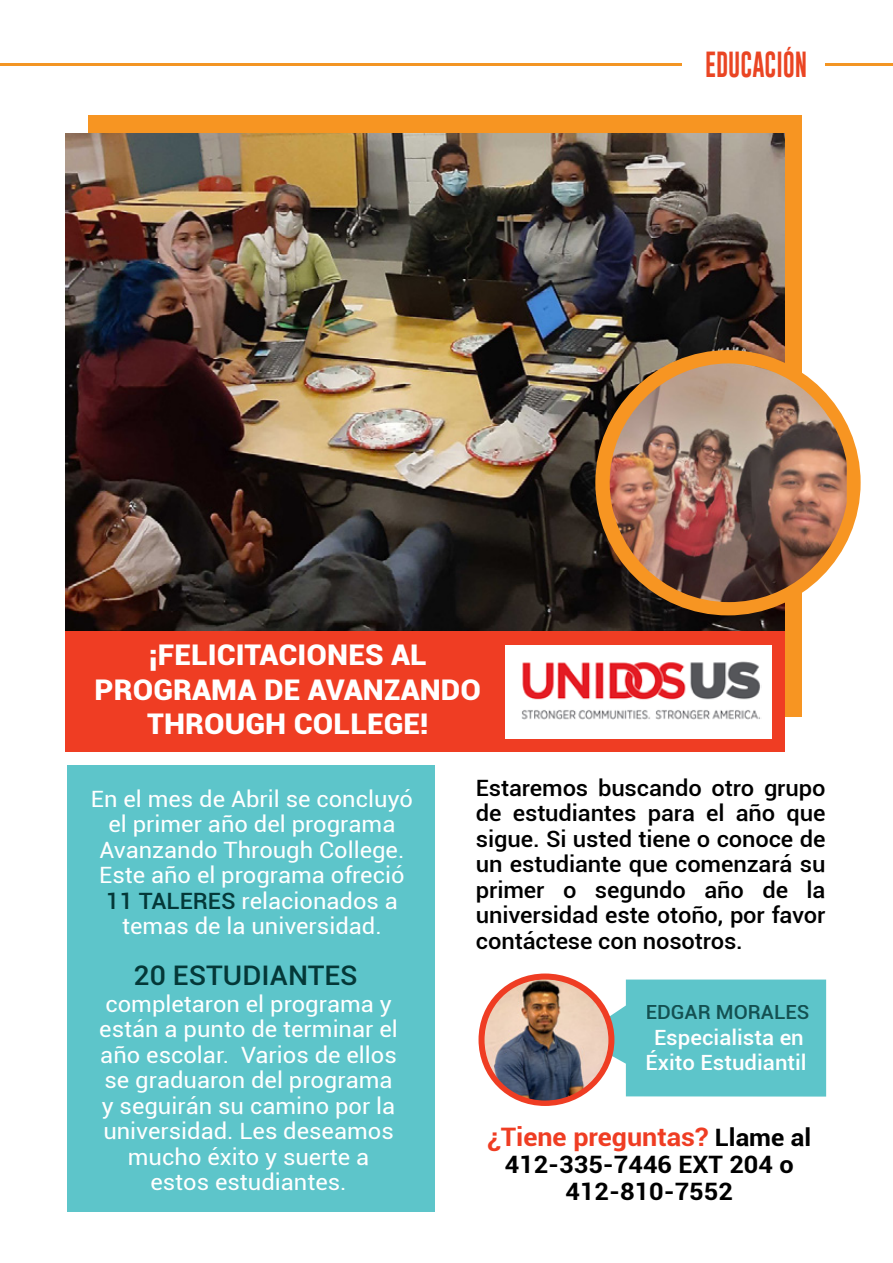
<style>
.page{position:relative;width:893px;height:1263px;background:#fff}
.page>*{position:absolute;margin:0;border:0;box-sizing:border-box;transform-origin:0 0}
.t1{font:30px "Gobold";color:#ea4523;scale:.79 1}
.t2{font:900 28.5px/34.5px "Roboto";letter-spacing:.005em;color:#fff;text-align:center;scale:1.04 1}
.t3{font:500 27px "Roboto";color:#043838;scale:1.06 1}
.t4{font:700 25.5px "Roboto";color:#ef3d23;scale:1.06 1}
.t5{font:700 24px/27px "Roboto";color:#000;text-align:center;scale:1.06 1}
.t6{font:22.5px/25.5px "Roboto";color:#fff;text-align:center;scale:1.06 1}
.t7{font:500 22.5px/25.5px "Roboto";letter-spacing:-.005em;color:#000;text-align:justify;scale:1.06 1}
.t8{font:500 21px/24.5px "Roboto";color:#fff;text-align:center;scale:1.06 1}
.t9{font:500 19.5px "Roboto";color:#043838;scale:1.06 1}
.s1{font-weight:500;color:#043838}
.s2{font-size:24px;color:#000}
</style>
<div class="page">
<hr style="left:0;top:63px;width:682px;height:3px;background:#f39523">
<hr style="left:825px;top:63px;width:68px;height:3px;background:#f39523">
<svg style="left:584px;top:979px;width:242px;height:117px;background:#69c9cd"></svg>
<svg style="left:478px;top:973px;width:136px;height:133px;background:#eb4830"></svg>
<img style="left:485px;top:979px;width:123px;height:121px;border-radius:61px">
<div style="left:88px;top:115px;width:714px;height:602px;background:#f79522"></div>
<img style="left:65px;top:133px;width:719px;height:498px">
<div style="left:67px;top:765px;width:367px;height:447px;background:#5dc5ca"></div>
<div style="left:595px;top:350px;width:266px;height:265px;background:#f79522;border-radius:50%"></div>
<img style="left:610px;top:363px;width:237px;height:239px">
<div style="left:65px;top:631px;width:719px;height:121px;background:#ef3d23"></div>
<div style="left:506px;top:645px;width:266px;height:93px;background:#fff"></div>
<img style="left:521px;top:661px;width:239px;height:59px">
<h1 class="t1" style="left:705px;top:43px;width:131px">EDUCACIÓN</h1>
<p class="t2" style="left:95px;top:637px;width:373px">¡FELICITACIONES AL<br>PROGRAMA DE AVANZANDO<br>THROUGH COLLEGE!</p>
<p class="t6" style="left:91px;top:785px;width:305px">En el mes de Abril se concluyó el primer año del programa<br>Avanzando Through College.<br>Este año el programa ofreció<br><span class="s1">11 TALERES</span> relacionados a temas de la universidad.</p>
<p class="t3" style="left:133px;top:956px;width:213px">20 ESTUDIANTES</p>
<p class="t6" style="left:99px;top:990px;width:283px">completaron el programa y están a punto de terminar el año escolar. Varios de ellos se graduaron del programa y seguirán su camino por la universidad. Les deseamos mucho éxito y suerte a estos estudiantes.</p>
<p class="t7" style="left:476px;top:774px;width:331px">Estaremos buscando otro grupo de estudiantes para el año que sigue. Si usted tiene o conoce de un estudiante que comenzará su primer o segundo año de la universidad este otoño, por favor contáctese con nosotros.</p>
<p class="t9" style="left:646px;top:998px;width:156px">EDGAR MORALES</p>
<p class="t8" style="left:646px;top:1025px;width:153px">Especialista en<br>Éxito Estudiantil</p>
<p class="t4" style="left:487px;top:1119px;width:307px">¿Tiene preguntas? <span class="s2">Llame al</span></p>
<p class="t5" style="left:505px;top:1150px;width:274px">412-335-7446 EXT 204 o<br>412-810-7552</p>
</div>
